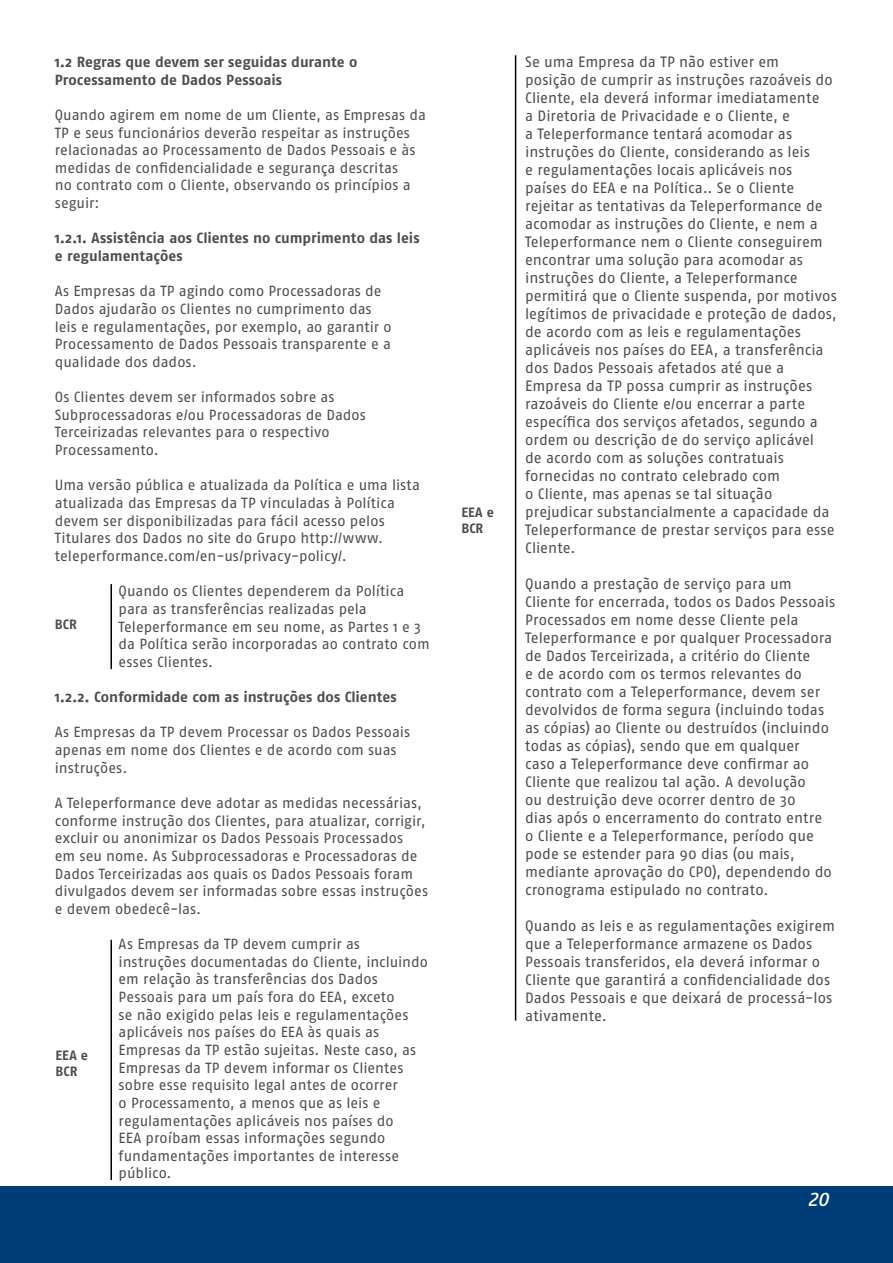
<style>
.page{position:relative;width:893px;height:1263px;background:#fff}
.page>*{position:absolute;margin:0;border:0;box-sizing:border-box;transform-origin:0 0}
.t1{font:21px "Sancoale Softened Medium Ital";color:#fff}
.t2{font:15px/18px "Fago OT";color:#4d4d4f}
.t3{font:14.7px/17.7px "Fago OT";color:#4d4d4f}
.t4{font:700 14.7px/17.7px "Fago OT";color:#4d4d4f}
.t5{font:700 13.5px/16.2px "Fago OT";letter-spacing:.005em;color:#4d4d4f}
</style>
<div class="page">
<div style="left:0;top:1186px;width:893px;height:77px;background:#003d77"></div>
<hr style="left:110px;top:584px;width:2px;height:85px;background:#000">
<hr style="left:110px;top:940px;width:2px;height:240px;background:#000">
<hr style="left:515px;top:55px;width:1px;height:965px;background:#000">
<p class="t4" style="left:55px;top:53px;width:304px">1.2 Regras que devem ser seguidas durante o<br>Processamento de Dados Pessoais</p>
<p class="t3" style="left:55px;top:106px;width:373px">Quando agirem em nome de um Cliente, as Empresas da TP e seus funcionários deverão respeitar as instruções relacionadas ao Processamento de Dados Pessoais e às medidas de confidencialidade e segurança descritas<br>no contrato com o Cliente, observando os princípios a seguir:</p>
<p class="t4" style="left:55px;top:229px;width:366px">1.2.1. Assistência aos Clientes no cumprimento das leis e regulamentações</p>
<p class="t3" style="left:55px;top:282px;width:338px">As Empresas da TP agindo como Processadoras de Dados ajudarão os Clientes no cumprimento das leis e regulamentações, por exemplo, ao garantir o Processamento de Dados Pessoais transparente e a qualidade dos dados.</p>
<p class="t3" style="left:55px;top:388px;width:313px">Os Clientes devem ser informados sobre as Subprocessadoras e/ou Processadoras de Dados Terceirizadas relevantes para o respectivo Processamento.</p>
<p class="t3" style="left:55px;top:476px;width:367px">Uma versão pública e atualizada da Política e uma lista atualizada das Empresas da TP vinculadas à Política devem ser disponibilizadas para fácil acesso pelos Titulares dos Dados no site do Grupo http://www. teleperformance.com/en-us/privacy-policy/.</p>
<p class="t3" style="left:119px;top:582px;width:313px">Quando os Clientes dependerem da Política para as transferências realizadas pela Teleperformance em seu nome, as Partes 1 e 3 da Política serão incorporadas ao contrato com esses Clientes.</p>
<p class="t4" style="left:55px;top:688px;width:343px">1.2.2. Conformidade com as instruções dos Clientes</p>
<p class="t3" style="left:55px;top:723px;width:357px">As Empresas da TP devem Processar os Dados Pessoais apenas em nome dos Clientes e de acordo com suas instruções.</p>
<p class="t3" style="left:55px;top:794px;width:375px">A Teleperformance deve adotar as medidas necessárias, conforme instrução dos Clientes, para atualizar, corrigir, excluir ou anonimizar os Dados Pessoais Processados<br>em seu nome. As Subprocessadoras e Processadoras de Dados Terceirizadas aos quais os Dados Pessoais foram divulgados devem ser informadas sobre essas instruções e devem obedecê-las.</p>
<p class="t3" style="left:119px;top:935px;width:311px">As Empresas da TP devem cumprir as instruções documentadas do Cliente, incluindo em relação às transferências dos Dados Pessoais para um país fora do EEA, exceto<br>se não exigido pelas leis e regulamentações aplicáveis nos países do EEA às quais as Empresas da TP estão sujeitas. Neste caso, as Empresas da TP devem informar os Clientes sobre esse requisito legal antes de ocorrer<br>o Processamento, a menos que as leis e regulamentações aplicáveis nos países do<br>EEA proíbam essas informações segundo fundamentações importantes de interesse público.</p>
<p class="t5" style="left:55px;top:616px;width:23px">BCR</p>
<p class="t5" style="left:56px;top:1047px;width:34px">EEA e<br>BCR</p>
<p class="t5" style="left:461px;top:504px;width:34px">EEA e<br>BCR</p>
<p class="t2" style="left:525px;top:53px;width:313px">Se uma Empresa da TP não estiver em<br>posição de cumprir as instruções razoáveis do Cliente, ela deverá informar imediatamente<br>a Diretoria de Privacidade e o Cliente, e<br>a Teleperformance tentará acomodar as instruções do Cliente, considerando as leis<br>e regulamentações locais aplicáveis nos países do EEA e na Política.. Se o Cliente rejeitar as tentativas da Teleperformance de acomodar as instruções do Cliente, e nem a Teleperformance nem o Cliente conseguirem encontrar uma solução para acomodar as instruções do Cliente, a Teleperformance permitirá que o Cliente suspenda, por motivos legítimos de privacidade e proteção de dados, de acordo com as leis e regulamentações aplicáveis nos países do EEA, a transferência dos Dados Pessoais afetados até que a Empresa da TP possa cumprir as instruções razoáveis do Cliente e/ou encerrar a parte específica dos serviços afetados, segundo a ordem ou descrição de do serviço aplicável<br>de acordo com as soluções contratuais fornecidas no contrato celebrado com<br>o Cliente, mas apenas se tal situação prejudicar substancialmente a capacidade da Teleperformance de prestar serviços para esse Cliente.</p>
<p class="t2" style="left:525px;top:575px;width:312px">Quando a prestação de serviço para um Cliente for encerrada, todos os Dados Pessoais Processados em nome desse Cliente pela Teleperformance e por qualquer Processadora de Dados Terceirizada, a critério do Cliente<br>e de acordo com os termos relevantes do contrato com a Teleperformance, devem ser devolvidos de forma segura (incluindo todas as cópias) ao Cliente ou destruídos (incluindo todas as cópias), sendo que em qualquer<br>caso a Teleperformance deve confirmar ao Cliente que realizou tal ação. A devolução<br>ou destruição deve ocorrer dentro de 30<br>dias após o encerramento do contrato entre<br>o Cliente e a Teleperformance, período que pode se estender para 90 dias (ou mais, mediante aprovação do CPO), dependendo do cronograma estipulado no contrato.</p>
<p class="t2" style="left:525px;top:917px;width:311px">Quando as leis e as regulamentações exigirem que a Teleperformance armazene os Dados Pessoais transferidos, ela deverá informar o Cliente que garantirá a confidencialidade dos Dados Pessoais e que deixará de processá-los ativamente.</p>
<h1 class="t1" style="left:808px;top:1190px;width:22px">20</h1>
</div>
